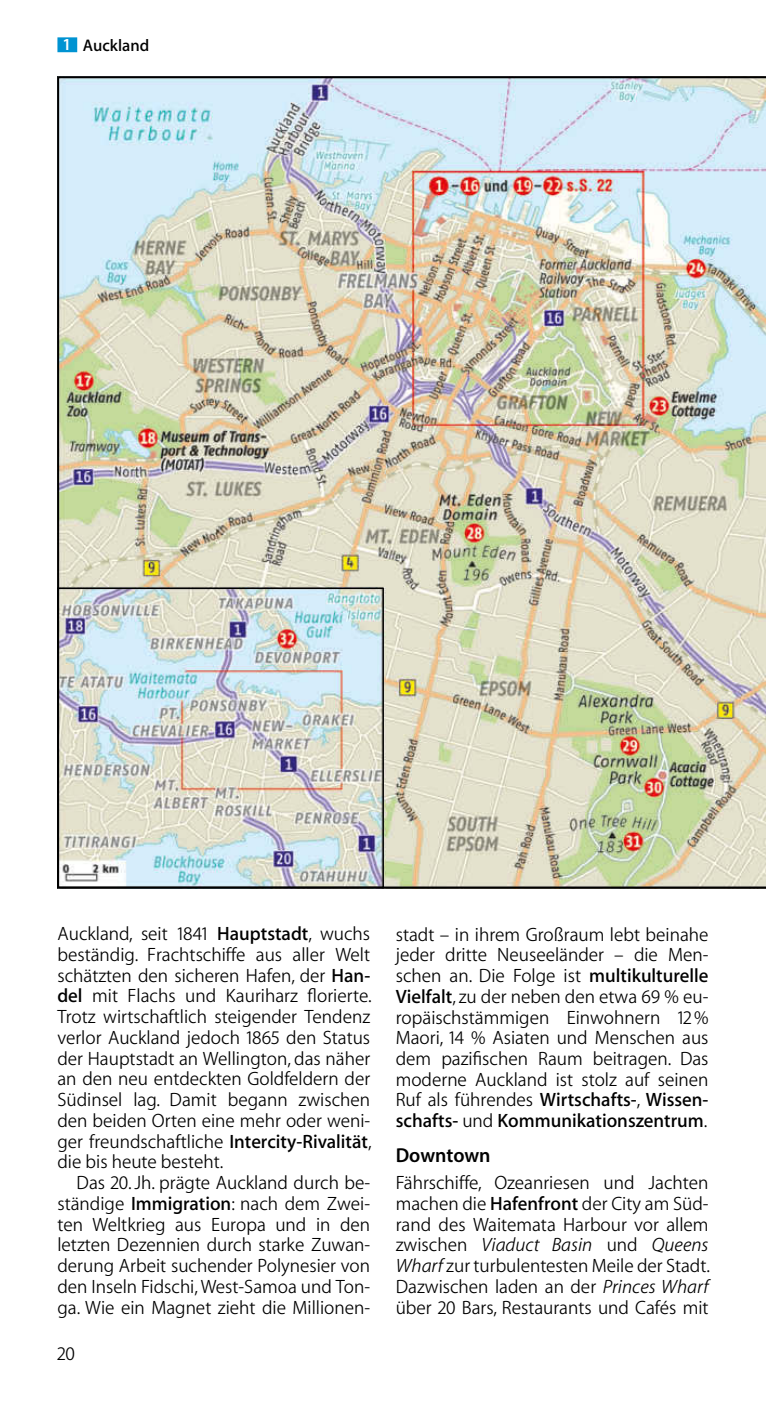
<style>
.page{position:relative;width:766px;height:1404px;background:#fff}
.page>*{position:absolute;margin:0;border:0;box-sizing:border-box;transform-origin:0 0}
.t1{font:600 20.25px "Myriad Pro";letter-spacing:-.005em;color:#000}
.t2{font:300 19.35px/20.7px "ADAC Myriad OT";color:#000;text-align:justify}
.t3{font:700 16.88px "ADAC Myriad OT";color:#000}
.s1{font-family:"Myriad Pro";font-weight:600;color:#fff}
.s2{font-weight:700}
.s3{font-style:italic}
</style>
<div class="page">
<div style="left:57px;top:37px;width:20px;height:15px;background:#0093d2"></div>
<img style="left:57px;top:77px;width:708px;height:811px">
<p class="t3" style="left:63px;top:36px;width:88px"><span class="s1">1</span> Auckland</p>
<p class="t2" style="left:57px;top:923px;width:314px">Auckland, seit 1841 <span class="s2">Hauptstadt</span>, wuchs</p>
<p class="t2" style="left:57px;top:944px;width:314px">beständig. Frachtschiffe aus aller Welt</p>
<p class="t2" style="left:57px;top:965px;width:314px">schätzten den sicheren Hafen, der <span class="s2">Han-</span></p>
<p class="t2" style="left:57px;top:985px;width:316px"><span class="s2">del</span> mit Flachs und Kauriharz florierte.</p>
<p class="t2" style="left:57px;top:1006px;width:314px">Trotz wirtschaftlich steigender Tendenz</p>
<p class="t2" style="left:57px;top:1027px;width:314px">verlor Auckland jedoch 1865 den Status</p>
<p class="t2" style="left:57px;top:1048px;width:314px">der Hauptstadt an Wellington, das näher</p>
<p class="t2" style="left:57px;top:1068px;width:314px">an den neu entdeckten Goldfeldern der</p>
<p class="t2" style="left:57px;top:1089px;width:314px">Südinsel lag. Damit begann zwischen</p>
<p class="t2" style="left:57px;top:1110px;width:314px">den beiden Orten eine mehr oder weni-</p>
<p class="t2" style="left:57px;top:1130px;width:315px">ger freundschaftliche <span class="s2">Intercity-Rivalität</span>,</p>
<p class="t2" style="left:57px;top:1151px;width:167px">die bis heute besteht.</p>
<p class="t2" style="left:77px;top:1172px;width:295px">Das 20.Jh. prägte Auckland durch be-</p>
<p class="t2" style="left:57px;top:1193px;width:314px">ständige <span class="s2">Immigration</span>: nach dem Zwei-</p>
<p class="t2" style="left:57px;top:1213px;width:314px">ten Weltkrieg aus Europa und in den</p>
<p class="t2" style="left:57px;top:1234px;width:314px">letzten Dezennien durch starke Zuwan-</p>
<p class="t2" style="left:57px;top:1255px;width:314px">derung Arbeit suchender Polynesier von</p>
<p class="t2" style="left:57px;top:1275px;width:314px">den Inseln Fidschi, West-Samoa und Ton-</p>
<p class="t2" style="left:57px;top:1296px;width:314px">ga. Wie ein Magnet zieht die Millionen-</p>
<p class="t2" style="left:57px;top:1343px;width:19px">20</p>
<p class="t2" style="left:395px;top:924px;width:314px">stadt – in ihrem Großraum lebt beinahe jeder dritte Neuseeländer – die Men&shy;schen an. Die Folge ist <span class="s2">multikulturelle Vielfalt</span>, zu der neben den etwa 69 % eu&shy;ropäischstämmigen Einwohnern 12% Maori, 14 % Asiaten und Menschen aus dem pazifischen Raum beitragen. Das moderne Auckland ist stolz auf seinen Ruf als führendes <span class="s2">Wirtschafts-</span>, <span class="s2">Wissen&shy;schafts-</span> und <span class="s2">Kommunikationszentrum</span>.</p>
<p class="t1" style="left:395px;top:1142px;width:96px">Downtown</p>
<p class="t2" style="left:395px;top:1172px;width:316px">Fährschiffe, Ozeanriesen und Jachten machen die <span class="s2">Hafenfront</span> der City am Süd&shy;rand des Waitemata Harbour vor allem zwischen <span class="s3">Viaduct Basin</span> und <span class="s3">Queens Wharf</span> zur turbulentesten Meile der Stadt.<br>Dazwischen laden an der <span class="s3">Princes Wharf </span>über 20 Bars, Restaurants und Cafés mit</p>
</div>
